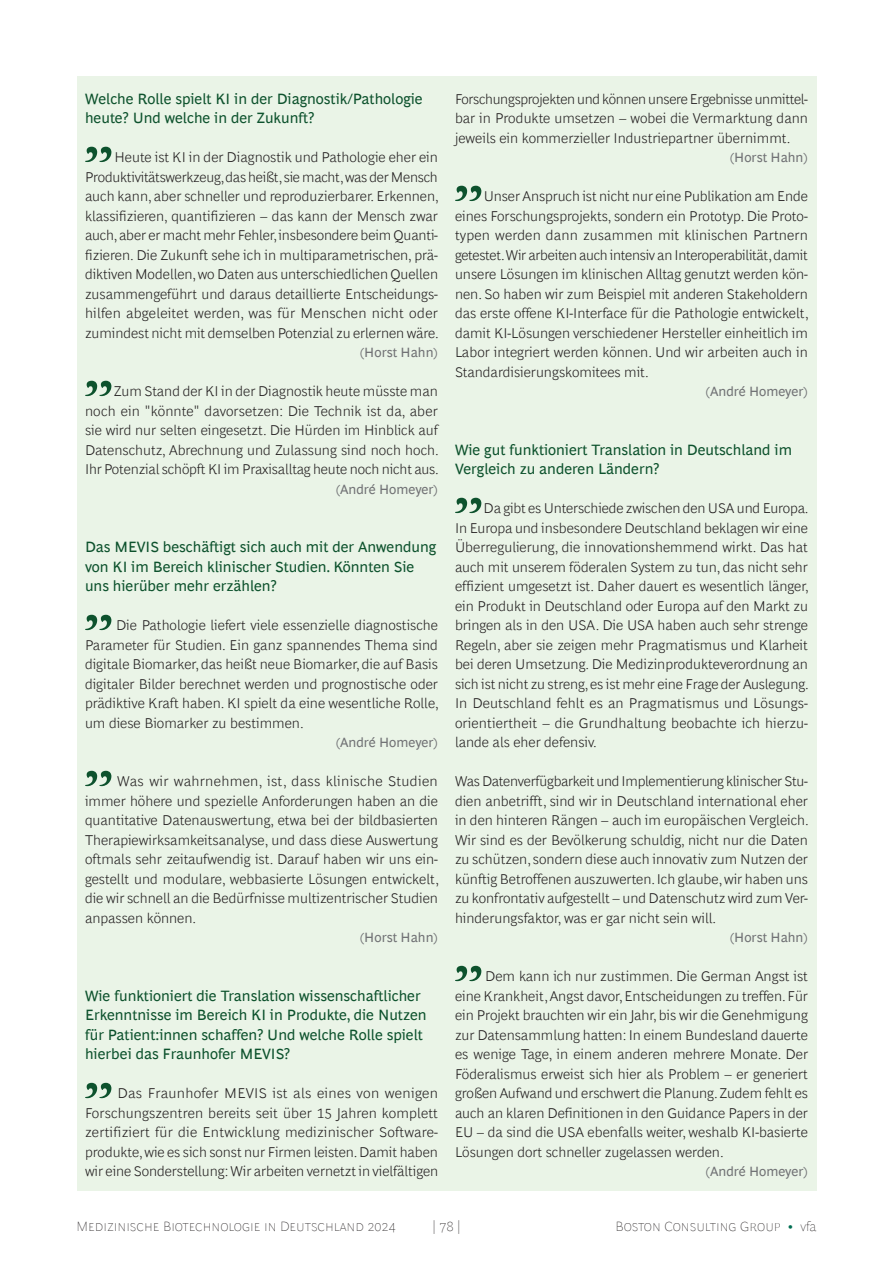
<style>
.page{position:relative;width:893px;height:1263px;background:#fff}
.page>*{position:absolute;margin:0;border:0;box-sizing:border-box;transform-origin:0 0}
.Interviews_Fragen{font:15px/19.5px "Henderson BCG Sans";color:#0d522d}
.Interview_Antwort{font:300 14.25px/19.5px "Henderson BCG Sans";color:#231f20;text-align:justify}
.Interview_Antwort___Absatz{font:300 14.25px/19.5px "Henderson BCG Sans";letter-spacing:.01em;color:#231f20;text-align:justify}
.Interviewter__rechts_unten{font:13.5px "Henderson BCG Sans";color:#717275}
.t1{font:100 13.5px "Henderson BCG Sans";color:#231f20}
.s1{font-weight:300;font-size:12px;color:#006e51}
</style>
<div class="page">
<div style="left:77px;top:76px;width:739px;height:1114px;background:#eaf4e7"></div>
<svg style="left:85px;top:147px;width:26px;height:15px"></svg>
<svg style="left:85px;top:381px;width:26px;height:15px"></svg>
<svg style="left:85px;top:615px;width:26px;height:15px"></svg>
<svg style="left:85px;top:771px;width:26px;height:15px"></svg>
<svg style="left:85px;top:1083px;width:26px;height:15px"></svg>
<svg style="left:455px;top:186px;width:26px;height:15px"></svg>
<svg style="left:455px;top:498px;width:26px;height:15px"></svg>
<svg style="left:455px;top:966px;width:26px;height:15px"></svg>
<p class="Interviews_Fragen" style="left:85px;top:87px;width:339px">Welche Rolle spielt KI in der Diagnostik/Pathologie heute? Und welche in der Zukunft?</p>
<p class="Interview_Antwort" style="left:85px;top:146px;width:355px;text-indent:29px">Heute ist KI in der Diagnostik und Pathologie eher ein Produktivitätswerkzeug, das heißt, sie macht, was der Mensch auch kann, aber schneller und reproduzierbarer. Erkennen, klassifizieren, quantifizieren – das kann der Mensch zwar auch, aber er macht mehr Fehler, insbesondere beim Quanti&shy;fizieren. Die Zukunft sehe ich in multiparametrischen, prä&shy;diktiven Modellen, wo Daten aus unterschiedlichen Quellen zusammengeführt und daraus detaillierte Entscheidungs&shy;hilfen abgeleitet werden, was für Menschen nicht oder zumindest nicht mit demselben Potenzial zu erlernen wäre.</p>
<p class="Interviewter__rechts_unten" style="left:360px;top:343px;width:80px">(Horst Hahn)</p>
<p class="Interview_Antwort" style="left:85px;top:380px;width:355px;text-indent:29px">Zum Stand der KI in der Diagnostik heute müsste man noch ein "könnte" davorsetzen: Die Technik ist da, aber sie wird nur selten eingesetzt. Die Hürden im Hinblick auf Datenschutz, Abrechnung und Zulassung sind noch hoch.<br>Ihr Potenzial schöpft KI im Praxisalltag heute noch nicht aus.</p>
<p class="Interviewter__rechts_unten" style="left:336px;top:479px;width:104px">(André Homeyer)</p>
<p class="Interviews_Fragen" style="left:85px;top:536px;width:353px">Das MEVIS beschäftigt sich auch mit der Anwendung von KI im Bereich klinischer Studien. Könnten Sie uns hierüber mehr erzählen?</p>
<p class="Interview_Antwort" style="left:85px;top:614px;width:355px;text-indent:31px">Die Pathologie liefert viele essenzielle diagnostische Parameter für Studien. Ein ganz spannendes Thema sind digitale Biomarker, das heißt neue Biomarker, die auf Basis digitaler Bilder berechnet werden und prognostische oder prädiktive Kraft haben. KI spielt da eine wesentliche Rolle, um diese Biomarker zu bestimmen.</p>
<p class="Interviewter__rechts_unten" style="left:336px;top:733px;width:104px">(André Homeyer)</p>
<p class="Interview_Antwort" style="left:85px;top:770px;width:356px;text-indent:32px">Was wir wahrnehmen, ist, dass klinische Studien immer höhere und spezielle Anforderungen haben an die quantitative Datenauswertung, etwa bei der bildbasierten Therapiewirksamkeitsanalyse, und dass diese Auswertung oftmals sehr zeitaufwendig ist. Darauf haben wir uns ein&shy;gestellt und modulare, webbasierte Lösungen entwickelt, die wir schnell an die Bedürfnisse multizentrischer Studien anpassen können.</p>
<p class="Interviewter__rechts_unten" style="left:360px;top:928px;width:80px">(Horst Hahn)</p>
<p class="Interviews_Fragen" style="left:85px;top:984px;width:343px">Wie funktioniert die Translation wissenschaftlicher Erkenntnisse im Bereich KI in Produkte, die Nutzen für Patient:innen schaffen? Und welche Rolle spielt hierbei das Fraunhofer MEVIS?</p>
<p class="Interview_Antwort" style="left:85px;top:1082px;width:355px;text-indent:32px">Das Fraunhofer MEVIS ist als eines von wenigen Forschungszentren bereits seit über 15 Jahren komplett zertifiziert für die Entwicklung medizinischer Software&shy;produkte, wie es sich sonst nur Firmen leisten. Damit haben wir eine Sonderstellung: Wir arbeiten vernetzt in vielfältigen</p>
<p class="Interview_Antwort" style="left:455px;top:88px;width:354px">Forschungsprojekten und können unsere Ergebnisse unmittel&shy;bar in Produkte umsetzen – wobei die Vermarktung dann jeweils ein kommerzieller Industriepartner übernimmt.</p>
<p class="Interviewter__rechts_unten" style="left:730px;top:148px;width:80px">(Horst Hahn)</p>
<p class="Interview_Antwort" style="left:455px;top:185px;width:355px;text-indent:29px">Unser Anspruch ist nicht nur eine Publikation am Ende eines Forschungsprojekts, sondern ein Prototyp. Die Proto&shy;typen werden dann zusammen mit klinischen Partnern getestet. Wir arbeiten auch intensiv an Interoperabilität, damit unsere Lösungen im klinischen Alltag genutzt werden kön&shy;nen. So haben wir zum Beispiel mit anderen Stakeholdern das erste offene KI-Interface für die Pathologie entwickelt, damit KI-Lösungen verschiedener Hersteller einheitlich im Labor integriert werden können. Und wir arbeiten auch in Standardisierungskomitees mit.</p>
<p class="Interviewter__rechts_unten" style="left:706px;top:382px;width:104px">(André Homeyer)</p>
<p class="Interviews_Fragen" style="left:455px;top:438px;width:339px">Wie gut funktioniert Translation in Deutschland im<br>Vergleich zu anderen Ländern?</p>
<p class="Interview_Antwort___Absatz" style="left:455px;top:497px;width:355px;text-indent:29px">Da gibt es Unterschiede zwischen den USA und Europa.<br>In Europa und insbesondere Deutschland beklagen wir eine Überregulierung, die innovationshemmend wirkt. Das hat auch mit unserem föderalen System zu tun, das nicht sehr effizient umgesetzt ist. Daher dauert es wesentlich länger, ein Produkt in Deutschland oder Europa auf den Markt zu bringen als in den USA. Die USA haben auch sehr strenge Regeln, aber sie zeigen mehr Pragmatismus und Klarheit bei deren Umsetzung. Die Medizinprodukteverordnung an sich ist nicht zu streng, es ist mehr eine Frage der Auslegung.<br>In Deutschland fehlt es an Pragmatismus und Lösungs&shy;orientiertheit – die Grundhaltung beobachte ich hierzu&shy;lande als eher defensiv.</p>
<p class="Interview_Antwort" style="left:455px;top:770px;width:355px">Was Datenverfügbarkeit und Implementierung klinischer Stu&shy;dien anbetrifft, sind wir in Deutschland international eher in den hinteren Rängen – auch im europäischen Vergleich.<br>Wir sind es der Bevölkerung schuldig, nicht nur die Daten zu schützen, sondern diese auch innovativ zum Nutzen der künftig Betroffenen auszuwerten. Ich glaube, wir haben uns zu konfrontativ aufgestellt – und Datenschutz wird zum Ver&shy;hinderungsfaktor, was er gar nicht sein will.</p>
<p class="Interviewter__rechts_unten" style="left:730px;top:928px;width:80px">(Horst Hahn)</p>
<p class="Interview_Antwort" style="left:455px;top:965px;width:355px;text-indent:30px">Dem kann ich nur zustimmen. Die German Angst ist eine Krankheit, Angst davor, Entscheidungen zu treffen. Für ein Projekt brauchten wir ein Jahr, bis wir die Genehmigung zur Datensammlung hatten: In einem Bundesland dauerte es wenige Tage, in einem anderen mehrere Monate. Der Föderalismus erweist sich hier als Problem – er generiert großen Aufwand und erschwert die Planung. Zudem fehlt es auch an klaren Definitionen in den Guidance Papers in der EU – da sind die USA ebenfalls weiter, weshalb KI-basierte Lösungen dort schneller zugelassen werden.</p>
<p class="Interviewter__rechts_unten" style="left:706px;top:1162px;width:104px">(André Homeyer)</p>
<p class="t1" style="left:77px;top:1216px;width:320px">Medizinische Biotechnologie in Deutschland 2024</p>
<p class="t1" style="left:432px;top:1216px;width:30px">| 78 |</p>
<p class="t1" style="left:615px;top:1216px;width:202px">Boston Consulting Group <span class="s1">•</span> vfa</p>
</div>
